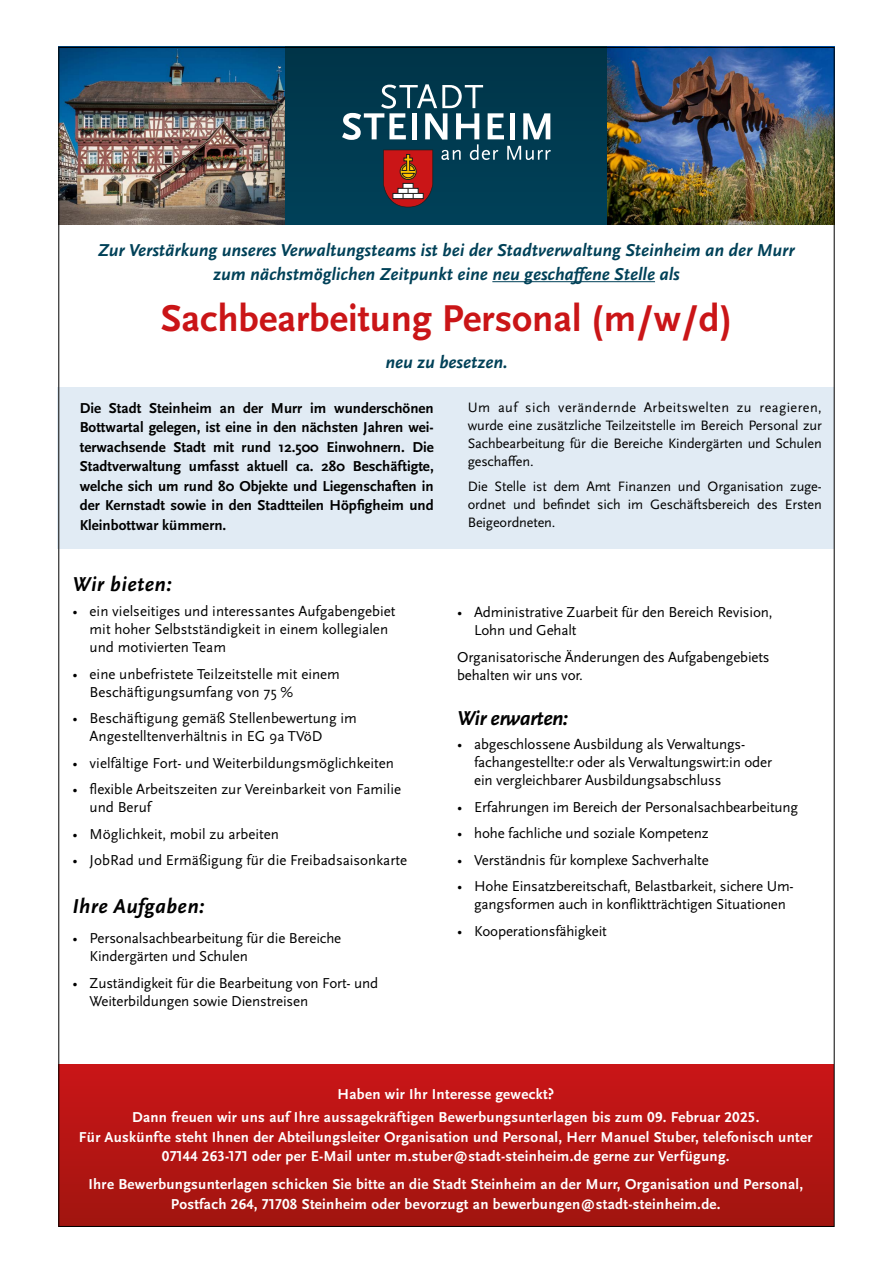
<style>
.page{position:relative;width:893px;height:1263px;background:#fff}
.page>*{position:absolute;margin:0;border:0;box-sizing:border-box;transform-origin:0 0}
.t1{font:700 39px "Scala Sans Pro";color:#ca1517}
.t2{font:italic 700 21px "Scala Sans Pro";letter-spacing:.02em;color:#000}
.t3{font:italic 700 21px "Scala Sans Pro";letter-spacing:-.03em;color:#000}
.t4{font:italic 700 18px/24px "Scala Sans Pro";color:#004158;text-align:center}
.t5{font:15px/18px "Scala Sans Pro";letter-spacing:-.01em;color:#000}
.t6{font:700 15px/19.5px "Scala Sans Pro";letter-spacing:.02em;color:#fff;text-align:center}
.t7{font:700 15px/19.5px "Scala Sans Pro";color:#000;text-align:justify}
.t8{font:14.25px/18px "Scala Sans Pro";letter-spacing:-.01em;color:#000;text-align:justify}
</style>
<div class="page">
<div style="left:58px;top:47px;width:777px;height:177px;background:#00394f"></div>
<svg style="left:342px;top:84px;width:209px;height:123px"></svg>
<img style="left:60px;top:49px;width:225px;height:175px">
<img style="left:607px;top:47px;width:228px;height:177px">
<div style="left:57px;top:387px;width:777px;height:162px;background:#e1ebf4"></div>
<div style="left:58px;top:1065px;width:775px;height:162px;background:linear-gradient(to bottom,#ca1518,#a1150f)"></div>
<hr style="left:492px;top:281px;width:163px;height:1px;background:#004158">
<p class="t4" style="left:98px;top:238px;width:698px">Zur Verstärkung unseres Verwaltungsteams ist bei der Stadtverwaltung Steinheim an der Murr zum nächstmöglichen Zeitpunkt eine neu geschaffene Stelle als</p>
<h1 class="t1" style="left:161px;top:296px;width:573px">Sachbearbeitung Personal (m/w/d)</h1>
<p class="t4" style="left:385px;top:350px;width:124px">neu zu besetzen.</p>
<p class="t7" style="left:80px;top:398px;width:356px">Die Stadt Steinheim an der Murr im wunderschönen Bottwartal gelegen, ist eine in den nächsten Jahren wei&shy;terwachsende Stadt mit rund 12.500 Einwohnern. Die Stadtverwaltung umfasst aktuell ca. 280 Beschäftigte, welche sich um rund 80 Objekte und Liegenschaften in der Kernstadt sowie in den Stadtteilen Höpfigheim und Kleinbottwar kümmern.</p>
<p class="t8" style="left:468px;top:399px;width:356px">Um auf sich verändernde Arbeitswelten zu reagieren, wurde eine zusätzliche Teilzeitstelle im Bereich Personal zur Sachbearbeitung für die Bereiche Kindergärten und Schulen geschaffen.</p>
<p class="t8" style="left:468px;top:477px;width:355px">Die Stelle ist dem Amt Finanzen und Organisation zuge&shy;ordnet und befindet sich im Geschäftsbereich des Ersten Beigeordneten.</p>
<h2 class="t2" style="left:73px;top:572px;width:101px">Wir bieten:</h2>
<p class="t5" style="left:90px;top:602px;width:307px;text-indent:-17px">• ein vielseitiges und interessantes Aufgabengebiet mit hoher Selbstständigkeit in einem kollegialen und motivierten Team</p>
<p class="t5" style="left:90px;top:665px;width:252px;text-indent:-17px">• eine unbefristete Teilzeitstelle mit einem<br>Beschäftigungsumfang von 75 %</p>
<p class="t5" style="left:90px;top:709px;width:269px;text-indent:-17px">• Beschäftigung gemäß Stellenbewertung im<br>Angestelltenverhältnis in EG 9a TVöD</p>
<p class="t5" style="left:73px;top:754px;width:323px">• vielfältige Fort- und Weiterbildungsmöglichkeiten</p>
<p class="t5" style="left:90px;top:780px;width:313px;text-indent:-17px">• flexible Arbeitszeiten zur Vereinbarkeit von Familie und Beruf</p>
<p class="t5" style="left:73px;top:825px;width:208px">• Möglichkeit, mobil zu arbeiten</p>
<p class="t5" style="left:73px;top:851px;width:336px">• JobRad und Ermäßigung für die Freibadsaisonkarte</p>
<h2 class="t2" style="left:73px;top:894px;width:133px">Ihre Aufgaben:</h2>
<p class="t5" style="left:90px;top:929px;width:253px;text-indent:-17px">• Personalsachbearbeitung für die Bereiche<br>Kindergärten und Schulen</p>
<p class="t5" style="left:90px;top:974px;width:290px;text-indent:-17px">• Zuständigkeit für die Bearbeitung von Fort- und<br>Weiterbildungen sowie Dienstreisen</p>
<p class="t5" style="left:474px;top:603px;width:300px;text-indent:-17px">• Administrative Zuarbeit für den Bereich Revision‚<br>Lohn und Gehalt</p>
<p class="t5" style="left:457px;top:648px;width:314px">Organisatorische Änderungen des Aufgabengebiets behalten wir uns vor.</p>
<h2 class="t3" style="left:457px;top:706px;width:112px">Wir erwarten:</h2>
<p class="t5" style="left:474px;top:735px;width:300px;text-indent:-17px">• abgeschlossene Ausbildung als Verwaltungs&shy;fachangestellte:r oder als Verwaltungswirt:in oder ein vergleichbarer Ausbildungsabschluss</p>
<p class="t5" style="left:457px;top:798px;width:343px">• Erfahrungen im Bereich der Personalsachbearbeitung</p>
<p class="t5" style="left:457px;top:824px;width:253px">• hohe fachliche und soziale Kompetenz</p>
<p class="t5" style="left:457px;top:851px;width:253px">• Verständnis für komplexe Sachverhalte</p>
<p class="t5" style="left:474px;top:877px;width:321px;text-indent:-17px">• Hohe Einsatzbereitschaft, Belastbarkeit, sichere Um&shy;gangsformen auch in konfliktträchtigen Situationen</p>
<p class="t5" style="left:457px;top:922px;width:151px">• Kooperationsfähigkeit</p>
<p class="t6" style="left:132px;top:1082px;width:629px;line-height:23.5px">Haben wir Ihr Interesse geweckt?<br>Dann freuen wir uns auf Ihre aussagekräftigen Bewerbungsunterlagen bis zum 09. Februar 2025.</p>
<p class="t6" style="left:79px;top:1127px;width:735px">Für Auskünfte steht Ihnen der Abteilungsleiter Organisation und Personal, Herr Manuel Stuber, telefonisch unter<br>07144 263-171 oder per E-Mail unter m.stuber@stadt-steinheim.de gerne zur Verfügung.</p>
<p class="t6" style="left:88px;top:1174px;width:716px">Ihre Bewerbungsunterlagen schicken Sie bitte an die Stadt Steinheim an der Murr, Organisation und Personal,<br>Postfach 264, 71708 Steinheim oder bevorzugt an bewerbungen@stadt-steinheim.de.</p>
</div>
